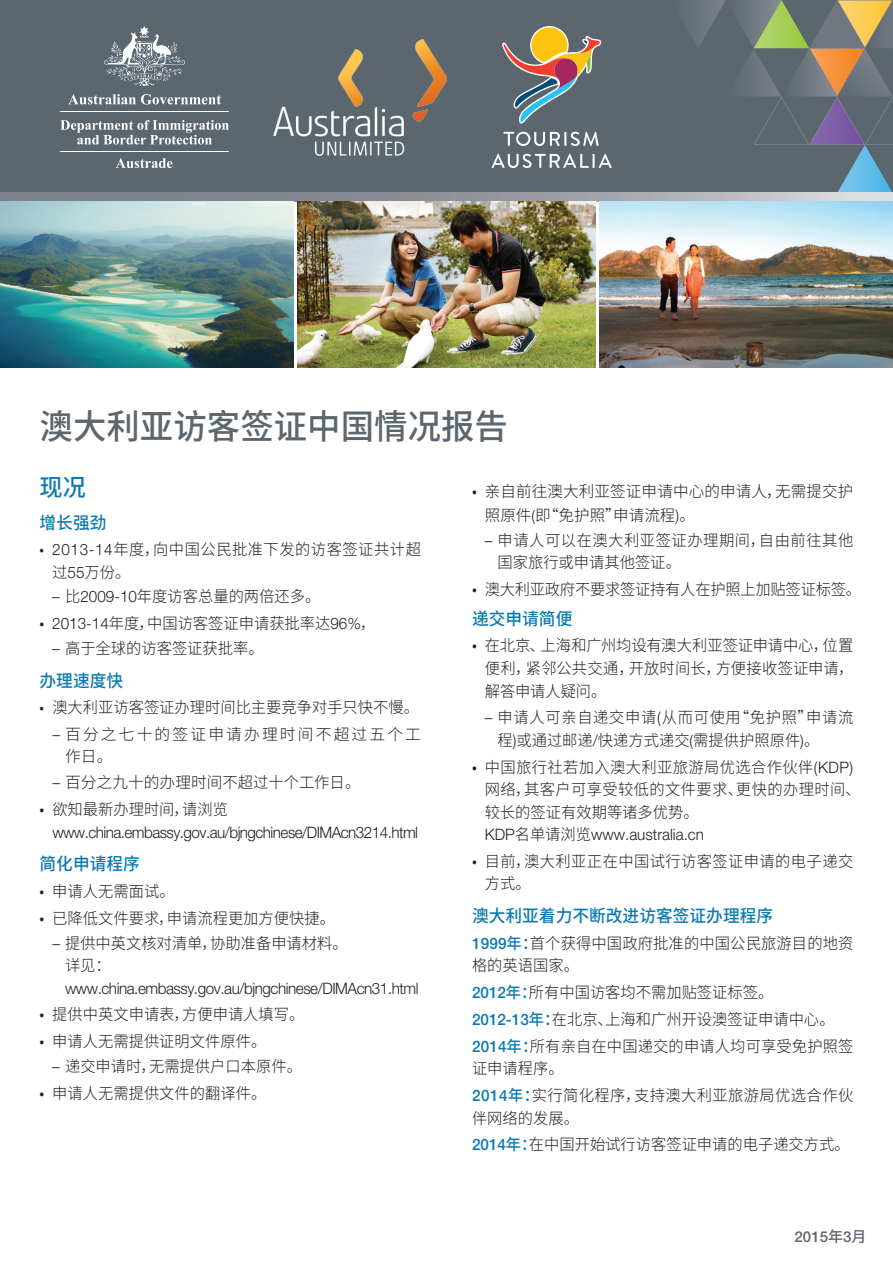
<style>
.page{position:relative;width:893px;height:1263px;background:#fff}
.page>*{position:absolute;margin:0;border:0;box-sizing:border-box;transform-origin:0 0}
.t1{font:500 34.5px "Noto Sans CJ Ksc";color:#5b666f}
.t2{font:500 24px "Noto Sans CJ Ksc";color:#0c7ab3}
.t3{font:500 17.25px "Noto Sans CJ Ksc";color:#0c7ab3}
.t4{font:300 15.75px/22.5px "Noto Sans CJ Ksc";color:#231f20}
.t5{font:300 15.75px/22.5px "Noto Sans CJ Ksc";letter-spacing:.025em;color:#231f20}
.t6{font:300 15.75px "Helvetica Neue LT Std";letter-spacing:-.03em;color:#231f20}
.t7{font:300 15.75px/22.5px "Noto Sans CJ Ksc";letter-spacing:.035em;color:#231f20}
.t8{font:300 15.75px/22.5px "Noto Sans CJ Ksc";letter-spacing:.045em;color:#231f20}
.t9{font:300 15.75px/22.5px "Noto Sans CJ Ksc";letter-spacing:.135em;color:#231f20}
.t10{font:300 15.75px "Helvetica Neue LT Std";color:#231f20}
.t11{font:500 15px "Helvetica Neue LT Std";color:#5b666f}
.s1{font-size:15px}
.s2{font-family:"Helvetica Neue LT Std"}
.s3{font-family:"Noto Sans CJ Ksc"}
.s4{font-family:"Helvetica Neue LT Std";font-weight:500;color:#0c7ab3}
.s5{font-weight:500;color:#0c7ab3}
</style>
<div class="page">
<div style="left:0;top:0;width:893px;height:192px;background:#5b666f"></div>
<svg style="left:687px;top:0;width:206px;height:192px"></svg>
<svg style="left:0;top:192px;width:893px;height:10px;background:#9da2a7"></svg>
<svg style="left:68px;top:94px;width:153px;height:11px"></svg>
<hr style="left:60px;top:111px;width:169px;height:1px;background:#fff">
<hr style="left:60px;top:151px;width:169px;height:1px;background:#fff">
<svg style="left:104px;top:26px;width:81px;height:60px"></svg>
<svg style="left:60px;top:120px;width:169px;height:25px"></svg>
<svg style="left:116px;top:158px;width:57px;height:10px"></svg>
<img style="left:273px;top:39px;width:174px;height:117px">
<svg style="left:492px;top:154px;width:120px;height:14px"></svg>
<svg style="left:503px;top:132px;width:96px;height:14px"></svg>
<svg style="left:502px;top:26px;width:99px;height:98px"></svg>
<img style="left:0;top:202px;width:293px;height:166px">
<img style="left:298px;top:202px;width:297px;height:166px">
<img style="left:600px;top:202px;width:293px;height:166px">
<h1 class="t1" style="left:40px;top:407px;width:470px">澳大利亚访客签证中国情况报告</h1>
<h2 class="t2" style="left:40px;top:473px;width:48px">现况</h2>
<p class="t3" style="left:40px;top:512px;width:68px">增长强劲</p>
<p class="t7" style="left:52px;top:539px;width:370px;text-indent:-13px"><span class="s1">•</span> <span class="s2">2013-14</span>年度，向中国公民批准下发的访客签证共计超过<span class="s2">55</span>万份。</p>
<p class="t4" style="left:52px;top:586px;width:270px"><span class="s2">–</span> 比<span class="s2">2009-10</span>年度访客总量的两倍还多。</p>
<p class="t4" style="left:40px;top:612px;width:337px">• <span class="s2">2013-14</span>年度，中国访客签证申请获批率达<span class="s2">96%</span>，</p>
<p class="t4" style="left:52px;top:637px;width:213px"><span class="s2">–</span> 高于全球的访客签证获批率。</p>
<p class="t3" style="left:40px;top:671px;width:85px">办理速度快</p>
<p class="t4" style="left:40px;top:697px;width:381px"><span class="s1">•</span> 澳大利亚访客签证办理时间比主要竞争对手只快不慢。</p>
<p class="t9" style="left:65px;top:723px;width:357px;text-indent:-13px"><span class="s2">–</span> 百分之七十的签证申请办理时间不超过五个工作日。</p>
<p class="t4" style="left:52px;top:771px;width:309px"><span class="s2">–</span> 百分之九十的办理时间不超过十个工作日。</p>
<p class="t4" style="left:40px;top:798px;width:190px">• 欲知最新办理时间，请浏览</p>
<p class="t6" style="left:52px;top:822px;width:367px">www.china.embassy.gov.au/bjngchinese/DIMAcn3214.html</p>
<p class="t3" style="left:40px;top:854px;width:102px">简化申请程序</p>
<p class="t4" style="left:40px;top:880px;width:137px">• 申请人无需面试。</p>
<p class="t4" style="left:40px;top:907px;width:297px">• 已降低文件要求，申请流程更加方便快捷。</p>
<p class="t4" style="left:65px;top:932px;width:284px;text-indent:-13px"><span class="s2">–</span> 提供中英文核对清单，协助准备申请材料。详见：</p>
<p class="t6" style="left:65px;top:978px;width:355px">www.china.embassy.gov.au/bjngchinese/DIMAcn31.html</p>
<p class="t4" style="left:40px;top:1004px;width:267px">• 提供中英文申请表，方便申请人填写。</p>
<p class="t4" style="left:40px;top:1030px;width:228px">• 申请人无需提供证明文件原件。</p>
<p class="t4" style="left:52px;top:1055px;width:251px"><span class="s2">–</span> 递交申请时，无需提供户口本原件。</p>
<p class="t4" style="left:40px;top:1082px;width:228px">• 申请人无需提供文件的翻译件。</p>
<p class="t4" style="left:485px;top:480px;width:370px;line-height:24px;text-indent:-13px">• 亲自前往澳大利亚签证申请中心的申请人，无需提交护照原件<span class="s2">(</span>即“免护照”申请流程<span class="s2">)</span>。</p>
<p class="t7" style="left:497px;top:529px;width:357px;text-indent:-13px"><span class="s2">–</span> 申请人可以在澳大利亚签证办理期间，自由前往其他国家旅行或申请其他签证。</p>
<p class="t4" style="left:472px;top:578px;width:391px">• 澳大利亚政府不要求签证持有人在护照上加贴签证标签。</p>
<p class="t3" style="left:472px;top:609px;width:102px">递交申请简便</p>
<p class="t4" style="left:485px;top:635px;width:370px;text-align:justify;text-indent:-13px">• 在北京、上海和广州均设有澳大利亚签证申请中心，位置便利，紧邻公共交通，开放时间长，方便接收签证申请，解答申请人疑问。</p>
<p class="t8" style="left:497px;top:706px;width:357px;text-indent:-13px"><span class="s2">–</span> 申请人可亲自递交申请<span class="s2">(</span>从而可使用“免护照”申请流程<span class="s2">)</span>或通过邮递<span class="s2">/</span>快递方式递交<span class="s2">(</span>需提供护照原件<span class="s2">)</span>。</p>
<p class="t5" style="left:485px;top:756px;width:378px;text-indent:-13px">• 中国旅行社若加入澳大利亚旅游局优选合作伙伴<span class="s2">(KDP)</span>网络，其客户可享受较低的文件要求、更快的办理时间、较长的签证有效期等诸多优势。</p>
<p class="t10" style="left:485px;top:825px;width:221px">KDP<span class="s3">名单请浏览</span>www.australia.cn</p>
<p class="t5" style="left:485px;top:850px;width:370px;text-indent:-13px">• 目前，澳大利亚正在中国试行访客签证申请的电子递交方式。</p>
<p class="t3" style="left:472px;top:906px;width:303px">澳大利亚着力不断改进访客签证办理程序</p>
<p class="t4" style="left:472px;top:932px;width:383px"><span class="s4">1999</span><span class="s5">年：</span>首个获得中国政府批准的中国公民旅游目的地资格的英语国家。</p>
<p class="t4" style="left:472px;top:979px;width:383px;line-height:26.7px"><span class="s4">2012</span><span class="s5">年：</span>所有中国访客均不需加贴签证标签。<br><span class="s4">2012-13</span><span class="s5">年：</span>在北京、上海和广州开设澳签证申请中心。<br><span class="s4">2014</span><span class="s5">年：</span>所有亲自在中国递交的申请人均可享受免护照签</p>
<p class="t5" style="left:472px;top:1055px;width:383px;line-height:26.7px">证申请程序。<br><span class="s4">2014</span><span class="s5">年：</span>实行简化程序，支持澳大利亚旅游局优选合作伙</p>
<p class="t4" style="left:472px;top:1105px;width:379px;line-height:26.7px">伴网络的发展。<br><span class="s4">2014</span><span class="s5">年：</span>在中国开始试行访客签证申请的电子递交方式。</p>
<p class="t11" style="left:795px;top:1227px;width:73px">2015<span class="s3">年</span>3<span class="s3">月</span></p>
</div>
